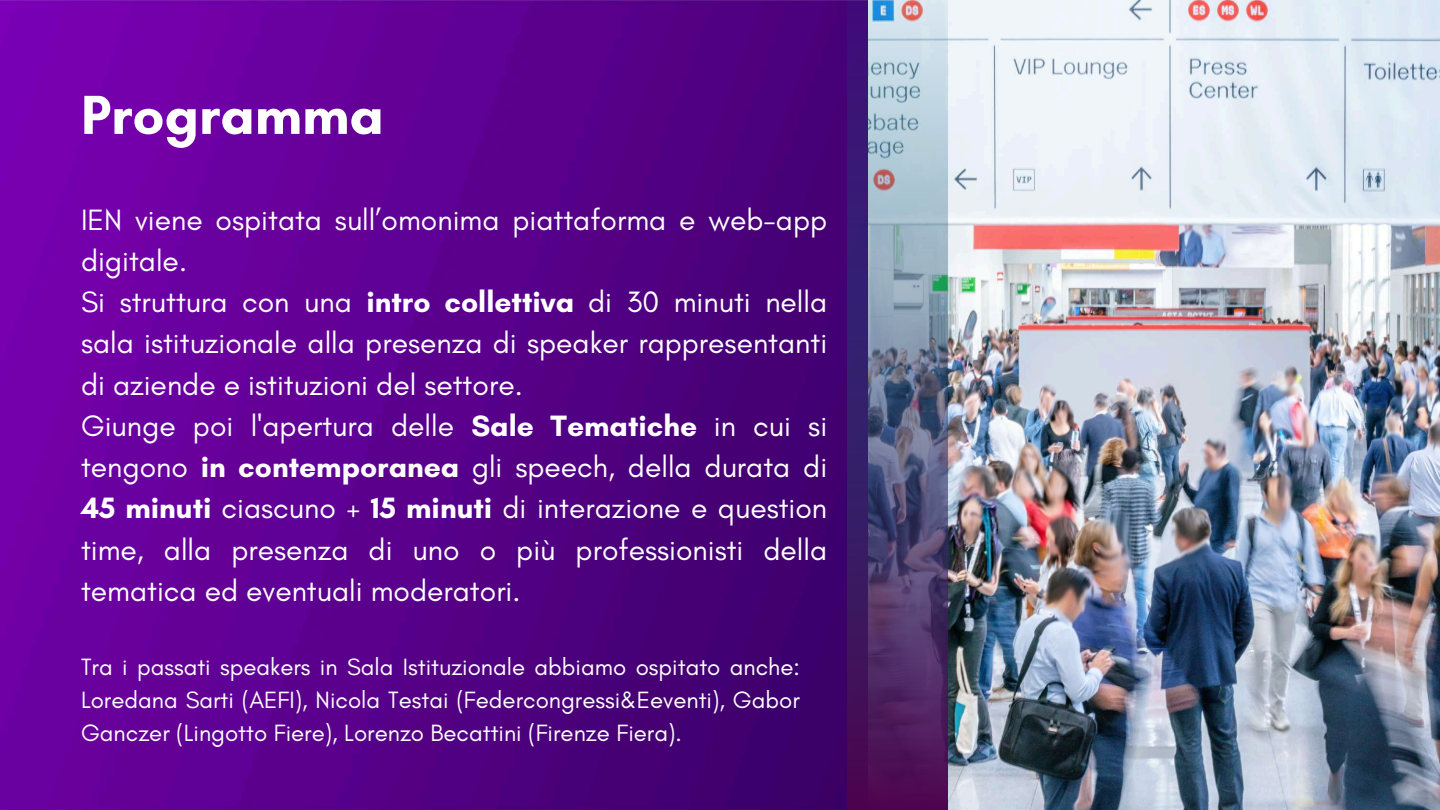
<style>
.page{position:relative;width:1440px;height:810px;background:#fff}
.page>*{position:absolute;margin:0;border:0;box-sizing:border-box;transform-origin:0 0}
.t1{font:700 56px "Glacial Indifference";color:#fff}
.t2{font:30px/41.2px "Glacial Indifference";color:#fff}
.t3{font:24px/33px "Glacial Indifference";color:#fff;text-align:justify}
.s1{font-weight:700}
</style>
<div class="page">
<img style="left:0;top:0;width:848px;height:810px">
<img style="left:947px;top:0;width:493px;height:810px">
<svg style="left:848px;top:0;width:99px;height:810px"></svg>
<h1 class="t1" style="left:81px;top:81px;width:304px">Programma</h1>
<p class="t2" style="left:81px;top:198px;width:748px">IEN viene ospitata sull’omonima piattaforma e web-app digitale.<br>Si struttura con una <span class="s1">intro collettiva</span> di 30 minuti nella sala istituzionale alla presenza di speaker rappresentanti di aziende e istituzioni del settore.<br>Giunge poi l'apertura delle <span class="s1">Sale Tematiche</span> in cui si tengono <span class="s1">in contemporanea</span> gli speech, della durata di <span class="s1">45 minuti</span> ciascuno + <span class="s1">15 minuti</span> di interazione e question time, alla presenza di uno o più professionisti della tematica ed eventuali moderatori.</p>
<p class="t3" style="left:81px;top:650px;width:720px">Tra i passati speakers in Sala Istituzionale abbiamo ospitato anche:<br>Loredana Sarti (AEFI), Nicola Testai (Federcongressi&amp;Eeventi), Gabor Ganczer (Lingotto Fiere), Lorenzo Becattini (Firenze Fiera).</p>
</div>
